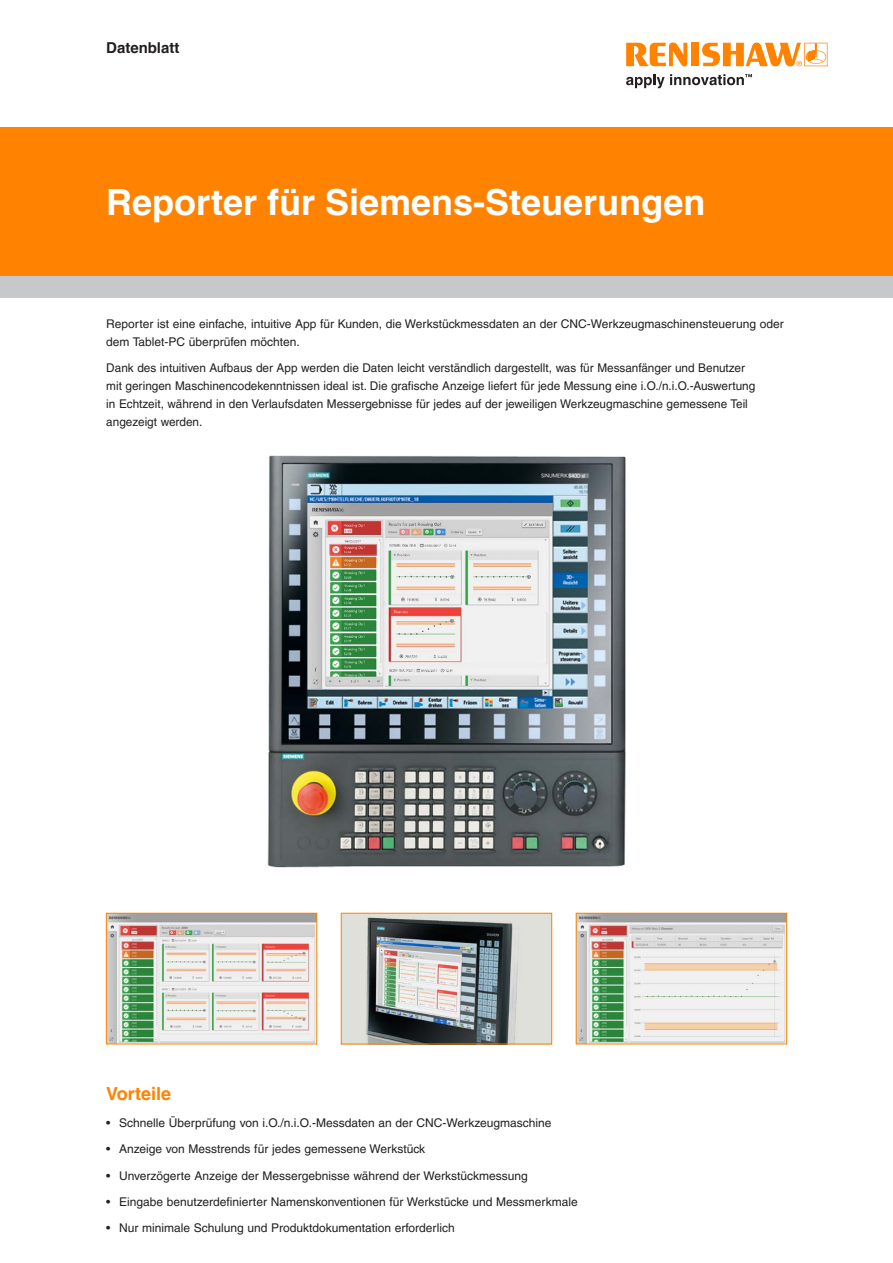
<style>
.page{position:relative;width:893px;height:1263px;background:#fff}
.page>*{position:absolute;margin:0;border:0;box-sizing:border-box;transform-origin:0 0}
.t1{font:700 36px "Helvetica LT Pro";color:#fff}
.Sub_heading_12_16_bo{font:700 18px "Helvetica LT Pro";color:#ff8200}
._8pt_text{font:700 15px "Helvetica LT Pro";color:#231f20}
.Body_Text_8__12{font:12px/18px "Helvetica LT Pro";color:#231f20}
</style>
<div class="page">
<img style="left:267px;top:455px;width:359px;height:413px">
<img style="left:108px;top:915px;width:207px;height:127px">
<div style="left:106px;top:913px;width:211px;height:131px;border:1px solid #ff8200"></div>
<img style="left:578px;top:915px;width:207px;height:127px">
<div style="left:576px;top:913px;width:211px;height:131px;border:1px solid #ff8200"></div>
<img style="left:343px;top:915px;width:207px;height:127px">
<div style="left:341px;top:913px;width:211px;height:131px;border:1px solid #ff8200"></div>
<svg style="left:626px;top:43px;width:61px;height:23px"></svg>
<div style="left:692px;top:43px;width:7px;height:23px;background:#ff8200"></div>
<svg style="left:702px;top:43px;width:125px;height:23px"></svg>
<svg style="left:626px;top:74px;width:126px;height:14px"></svg>
<div style="left:0;top:128px;width:893px;height:148px;background:#ff8200"></div>
<div style="left:0;top:276px;width:893px;height:22px;background:#c7c8ca"></div>
<p class="_8pt_text" style="left:106px;top:39px;width:75px">Datenblatt</p>
<p class="t1" style="left:106px;top:180px;width:601px">Reporter für Siemens-Steuerungen</p>
<p class="Body_Text_8__12" style="left:106px;top:314px;width:679px">Reporter ist eine einfache, intuitive App für Kunden, die Werkstückmessdaten an der CNC-Werkzeugmaschinensteuerung oder dem Tablet-PC überprüfen möchten.</p>
<p class="Body_Text_8__12" style="left:106px;top:359px;width:650px">Dank des intuitiven Aufbaus der App werden die Daten leicht verständlich dargestellt, was für Messanfänger und Benutzer mit geringen Maschinencodekenntnissen ideal ist. Die grafische Anzeige liefert für jede Messung eine i.O./n.i.O.-Auswertung in Echtzeit, während in den Verlaufsdaten Messergebnisse für jedes auf der jeweiligen Werkzeugmaschine gemessene Teil angezeigt werden.</p>
<p class="Sub_heading_12_16_bo" style="left:106px;top:1083px;width:66px">Vorteile</p>
<p class="Body_Text_8__12" style="left:106px;top:1114px;width:447px">• Schnelle Überprüfung von i.O./n.i.O.-Messdaten an der CNC-Werkzeugmaschine</p>
<p class="Body_Text_8__12" style="left:106px;top:1140px;width:320px">• Anzeige von Messtrends für jedes gemessene Werkstück</p>
<p class="Body_Text_8__12" style="left:106px;top:1166px;width:423px">• Unverzögerte Anzeige der Messergebnisse während der Werkstückmessung</p>
<p class="Body_Text_8__12" style="left:106px;top:1193px;width:473px">• Eingabe benutzerdefinierter Namenskonventionen für Werkstücke und Messmerkmale</p>
<p class="Body_Text_8__12" style="left:106px;top:1219px;width:350px">• Nur minimale Schulung und Produktdokumentation erforderlich</p>
</div>
